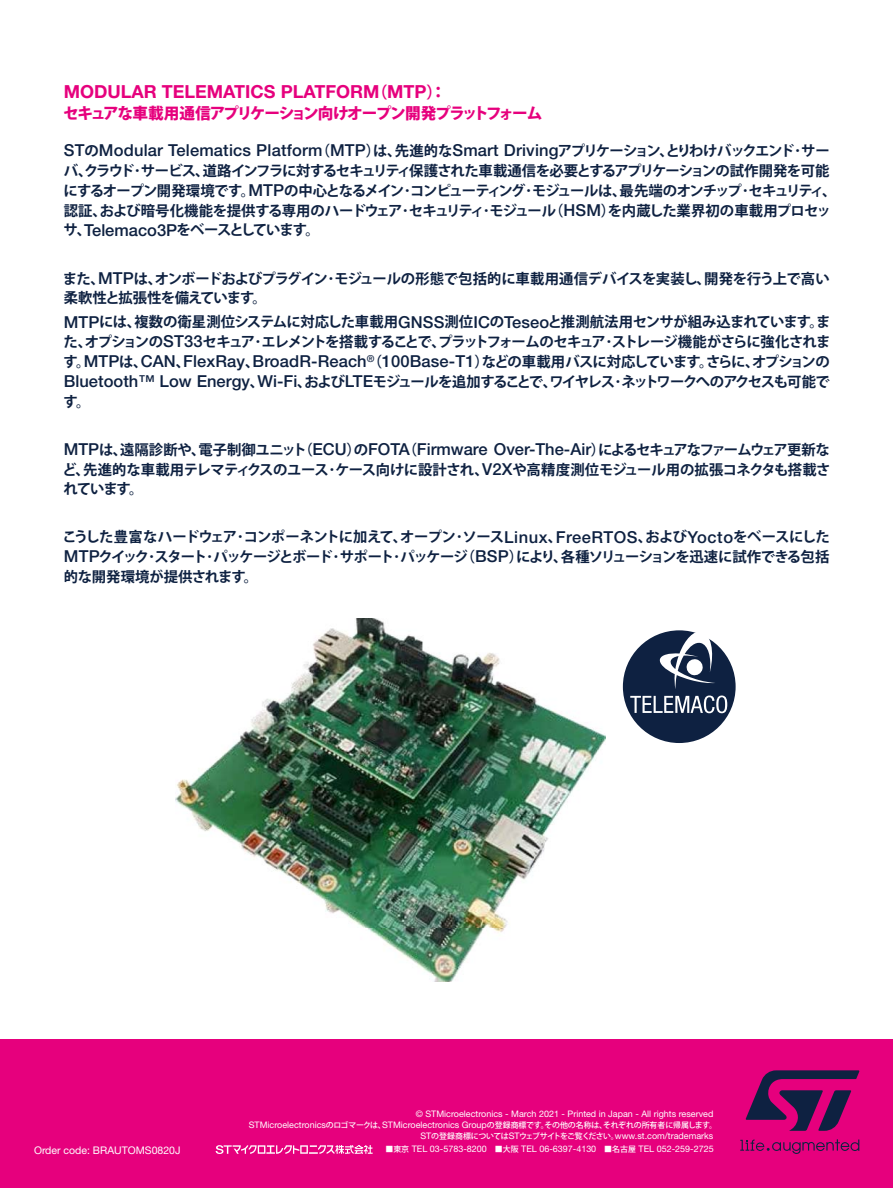
<style>
.page{position:relative;width:893px;height:1188px;background:#fff}
.page>*{position:absolute;margin:0;border:0;box-sizing:border-box;transform-origin:0 0}
.t1{font:700 18px "Helvetica Neue LT Std";color:#e6007d}
.t2{font:500 16.5px "Helvetica Neue LT Std";letter-spacing:.01em;color:#0e2141}
.t3{font:15.6px "Koz Go Pro Heavy 90 msp RKSJ H";letter-spacing:-.09em;color:#e6007d}
.t4{font:14.4px/19.8px "Koz Go Pro Bold 90 msp RKSJ H";letter-spacing:-.055em;color:#0e2141;text-align:justify}
.t5{font:14.4px/19.8px "Koz Go Pro Bold 90 msp RKSJ H";letter-spacing:-.035em;color:#0e2141}
.t6{font:10.5px "Helvetica Neue LT Std";color:#fff}
.t7{font:9px "Helvetica Neue LT Std";color:#fff}
.s1{font-family:"Koz Go Pro Heavy 90 msp RKSJ H";font-weight:400;font-size:15.6px}
.s2{font-family:"Koz Go Pro Bold 90 msp RKSJ H";font-weight:400;font-size:14.4px}
.s3{font-family:"Helvetica Neue LT Std";font-weight:500;font-size:16.5px}
.s4{font-family:"Koz Go Pro Medium 90 msp RKSJ H";font-size:7.95px}
</style>
<div class="page">
<div style="left:0;top:1040px;width:892px;height:148px;background:#e6007d"></div>
<svg style="left:745px;top:1070px;width:114px;height:61px"></svg>
<svg style="left:740px;top:1139px;width:119px;height:15px"></svg>
<img style="left:176px;top:618px;width:429px;height:363px">
<div style="left:623px;top:630px;width:112px;height:113px;background:#0e2141;border-radius:50%"></div>
<svg style="left:630px;top:696px;width:97px;height:17px"></svg>
<svg style="left:658px;top:630px;width:57px;height:59px"></svg>
<svg style="left:216px;top:1145px;width:156px;height:9px"></svg>
<p class="t1" style="left:64px;top:81px;width:384px">MODULAR TELEMATICS PLATFORM<span class="s1">（</span>MTP<span class="s1">）：</span></p>
<p class="t3" style="left:63px;top:108px;width:481px">セキュアな車載用通信アプリケーション向けオープン開発プラットフォーム</p>
<p class="t2" style="left:64px;top:145px;width:767px">ST<span class="s2">の</span>Modular Telematics Platform<span class="s2">（</span>MTP<span class="s2">）は、先進的な</span>Smart Driving<span class="s2">アプリケーション、とりわけバックエンド･サー</span></p>
<p class="t4" style="left:63px;top:163px;width:774px;text-align:left">バ、クラウド･サービス、道路インフラに対するセキュリティ保護された車載通信を必要とするアプリケーションの試作開発を可能にするオープン開発環境です。<span class="s3">MTP</span>の中心となるメイン･コンピューティング･モジュールは、最先端のオンチップ･セキュリティ、認証、および暗号化機能を提供する専用のハードウェア･セキュリティ･モジュール（<span class="s3">HSM</span>）を内蔵した業界初の車載用プロセッサ、<span class="s3">Telemaco3P</span>をベースとしています。</p>
<p class="t5" style="left:63px;top:270px;width:768px">また、<span class="s3">MTP</span>は、オンボードおよびプラグイン･モジュールの形態で包括的に車載用通信デバイスを実装し、開発を行う上で高い柔軟性と拡張性を備えています。</p>
<p class="t4" style="left:63px;top:314px;width:768px"><span class="s3">MTP</span>には、複数の衛星測位システムに対応した車載用<span class="s3">GNSS</span>測位<span class="s3">IC</span>の<span class="s3">Teseo</span>と推測航法用センサが組み込まれています。また、オプションの<span class="s3">ST33</span>セキュア･エレメントを搭載することで、プラットフォームのセキュア･ストレージ機能がさらに強化されます。<span class="s3">MTP</span>は、<span class="s3">CAN</span>、<span class="s3">FlexRay</span>、<span class="s3">BroadR-Reach</span><sup>®</sup>（<span class="s3">100Base-T1</span>）などの車載用バスに対応しています。さらに、オプションの<span class="s3">Bluetooth™ Low Energy</span>、<span class="s3">Wi-Fi</span>、および<span class="s3">LTE</span>モジュールを追加することで、ワイヤレス･ネットワークへのアクセスも可能です。</p>
<p class="t4" style="left:62px;top:441px;width:769px"><span class="s3">MTP</span>は、遠隔診断や、電子制御ユニット（<span class="s3">ECU</span>）の<span class="s3">FOTA</span>（<span class="s3">Firmware Over-The-Air</span>）によるセキュアなファームウェア更新など、先進的な車載用テレマティクスのユース･ケース向けに設計され、<span class="s3">V2X</span>や高精度測位モジュール用の拡張コネクタも搭載されています。</p>
<p class="t4" style="left:62px;top:529px;width:768px">こうした豊富なハードウェア･コンポーネントに加えて、オープン･ソース<span class="s3">Linux</span>、<span class="s3">FreeRTOS</span>、および<span class="s3">Yocto</span>をベースにした<span class="s3">MTP</span>クイック･スタート･パッケージとボード･サポート･パッケージ（<span class="s3">BSP</span>）により、各種ソリューションを迅速に試作できる包括的な開発環境が提供されます。</p>
<p class="t6" style="left:34px;top:1146px;width:148px">Order code: BRAUTOMS0820J</p>
<p class="t7" style="left:416px;top:1110px;width:299px">© STMicroelectronics - March 2021 - Printed in Japan - All rights reserved</p>
<p class="t7" style="left:249px;top:1121px;width:470px">STMicroelectronics<span class="s4">のロゴマークは、</span>STMicroelectronics Group<span class="s4">の登録商標です。その他の名称は、それぞれの所有者に帰属します。</span></p>
<p class="t7" style="left:420px;top:1133px;width:294px">ST<span class="s4">の登録商標については</span>ST<span class="s4">ウェブサイトをご覧ください。</span>www.st.com/trademarks</p>
<p class="t7" style="left:385px;top:1146px;width:330px"><span class="s4">■東京</span> TEL 03-5783-8200<span class="s4">　■大阪</span> TEL 06-6397-4130<span class="s4">　■名古屋</span> TEL 052-259-2725</p>
</div>
